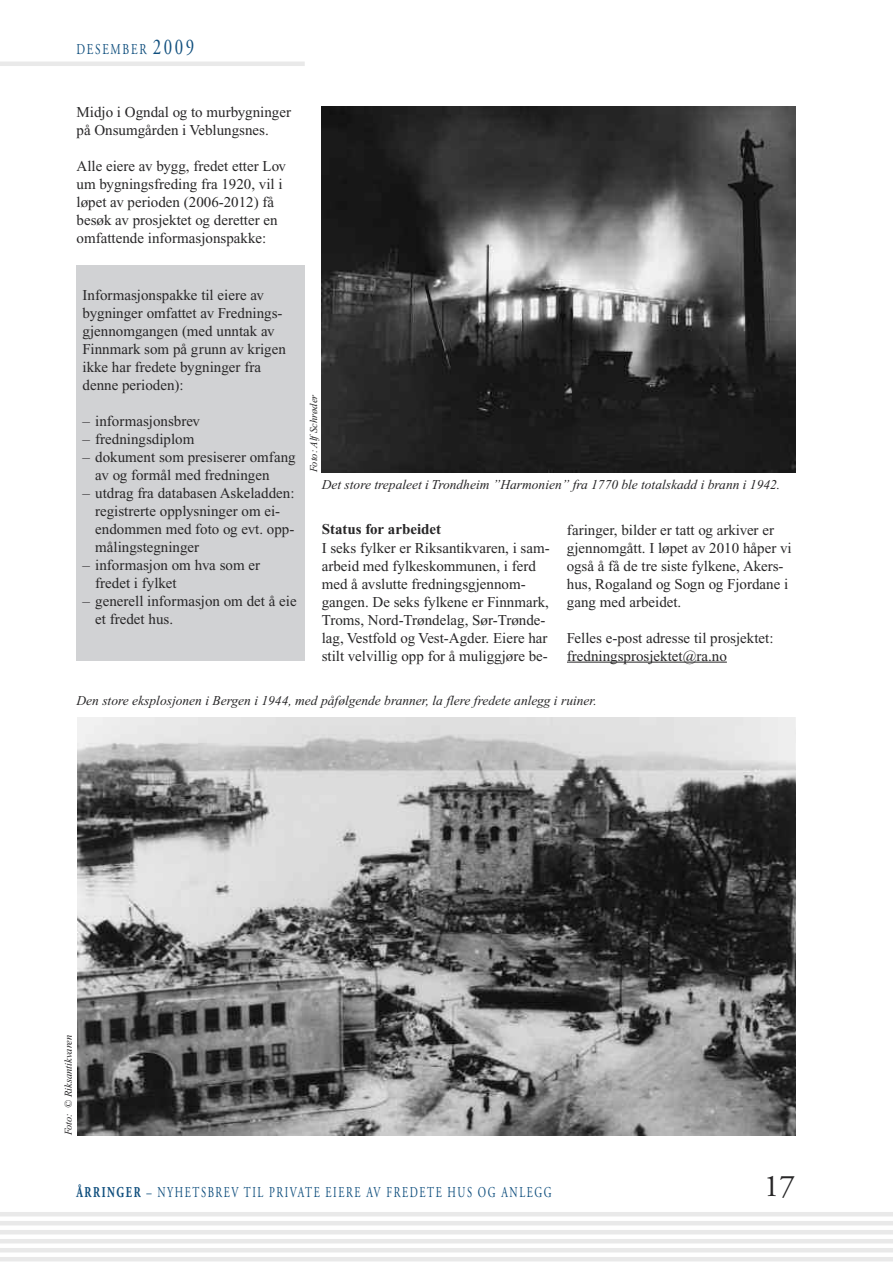
<style>
.page{position:relative;width:893px;height:1263px;background:#fff}
.page>*{position:absolute;margin:0;border:0;box-sizing:border-box;transform-origin:0 0}
.t1{font:31.5px "Adobe Garamond";color:#272627}
.t2{font:15px/18px "Times New Roman";color:#272627}
.t3{font:15px "Adobe Garamond";letter-spacing:.15em;color:#104f7e;scale:.7 1}
.t4{font:700 15px "Times New Roman";color:#272627}
.t5{font:15px "Adobe Garamond";letter-spacing:.15em;color:#104f7e;scale:.75 1}
.t6{font:italic 13.5px "Times New Roman";color:#272627}
.t7{font:italic 10.5px "Times New Roman";color:#272627}
.s1{font-size:22.5px}
.s2{font-weight:700}
</style>
<div class="page">
<hr style="left:0;top:62px;width:305px;height:4px;background:#e9e9e9">
<hr style="left:0;top:1212px;width:893px;height:4px;background:#e9e9e9">
<hr style="left:0;top:1221px;width:893px;height:4px;background:#e9e9e9">
<hr style="left:0;top:1230px;width:893px;height:4px;background:#e9e9e9">
<hr style="left:0;top:1239px;width:893px;height:4px;background:#e9e9e9">
<hr style="left:0;top:1248px;width:893px;height:4px;background:#e9e9e9">
<hr style="left:0;top:1257px;width:893px;height:4px;background:#e9e9e9">
<hr style="left:567px;top:662px;width:160px;height:1px;background:#272627">
<img style="left:77px;top:717px;width:718px;height:418px">
<img style="left:322px;top:106px;width:473px;height:367px">
<div style="left:77px;top:266px;width:228px;height:395px;background:#d1d2d4"></div>
<p class="t5" style="left:77px;top:44px;width:158px">DESEMBER <span class="s1">2009</span></p>
<p class="t2" style="left:77px;top:104px;width:216px">Midjo i Ogndal og to murbygninger på Onsumgården i Veblungsnes.</p>
<p class="t2" style="left:77px;top:158px;width:211px">Alle eiere av bygg, fredet etter Lov um bygningsfreding fra 1920, vil i løpet av perioden (2006-2012) få besøk av prosjektet og deretter en omfattende informasjonspakke:</p>
<p class="t2" style="left:83px;top:287px;width:205px">Informasjonspakke til eiere av bygninger omfattet av Frednings&shy;gjennomgangen (med unntak av<br>Finnmark som på grunn av krigen ikke har fredete bygninger fra denne perioden):</p>
<p class="t2" style="left:83px;top:413px;width:119px">– informasjonsbrev</p>
<p class="t2" style="left:83px;top:431px;width:113px">– fredningsdiplom</p>
<p class="t2" style="left:95px;top:449px;width:202px;text-indent:-13px">– dokument som presiserer omfang av og formål med fredningen</p>
<p class="t2" style="left:95px;top:485px;width:201px;text-indent:-13px">– utdrag fra databasen Askeladden: registrerte opplysninger om ei&shy;endommen med foto og evt. opp&shy;målingstegninger</p>
<p class="t2" style="left:95px;top:557px;width:166px;text-indent:-13px">– informasjon om hva som er fredet i fylket</p>
<p class="t2" style="left:95px;top:593px;width:203px;text-indent:-13px">– generell informasjon om det å eie et fredet hus.</p>
<p class="t7" style="left:310px;top:472px;width:79px;rotate:-90deg">Foto: Alf Schrøder</p>
<p class="t6" style="left:322px;top:480px;width:460px">Det store trepaleet i Trondheim ”Harmonien” fra 1770 ble totalskadd i brann i 1942.</p>
<p class="t4" style="left:322px;top:524px;width:121px">Status for arbeidet</p>
<p class="t2" style="left:322px;top:540px;width:230px">I seks fylker er Riksantikvaren, i sam&shy;arbeid med fylkeskommunen, i ferd med å avslutte fredningsgjennom&shy;gangen. De seks fylkene er Finnmark, Troms, Nord-Trøndelag, Sør-Trønde&shy;lag, Vestfold og Vest-Agder. Eiere har stilt velvillig opp for å muliggjøre be-</p>
<p class="t2" style="left:567px;top:522px;width:226px">faringer, bilder er tatt og arkiver er gjennomgått. I løpet av 2010 håper vi også å få de tre siste fylkene, Akers&shy;hus, Rogaland og Sogn og Fjordane i gang med arbeidet.</p>
<p class="t2" style="left:567px;top:630px;width:208px">Felles e-post adresse til prosjektet: fredningsprosjektet@ra.no</p>
<p class="t6" style="left:77px;top:695px;width:522px">Den store eksplosjonen i Bergen i 1944, med påfølgende branner, la flere fredete anlegg i ruiner.</p>
<p class="t7" style="left:65px;top:1135px;width:102px;rotate:-90deg">Foto: © Riksantikvaren</p>
<p class="t3" style="left:77px;top:1186px;width:680px"><span class="s2">ÅRRINGER</span> – NYHETSBREV TIL PRIVATE EIERE AV FREDETE HUS OG ANLEGG</p>
<h1 class="t1" style="left:764px;top:1174px;width:33px">17</h1>
</div>
